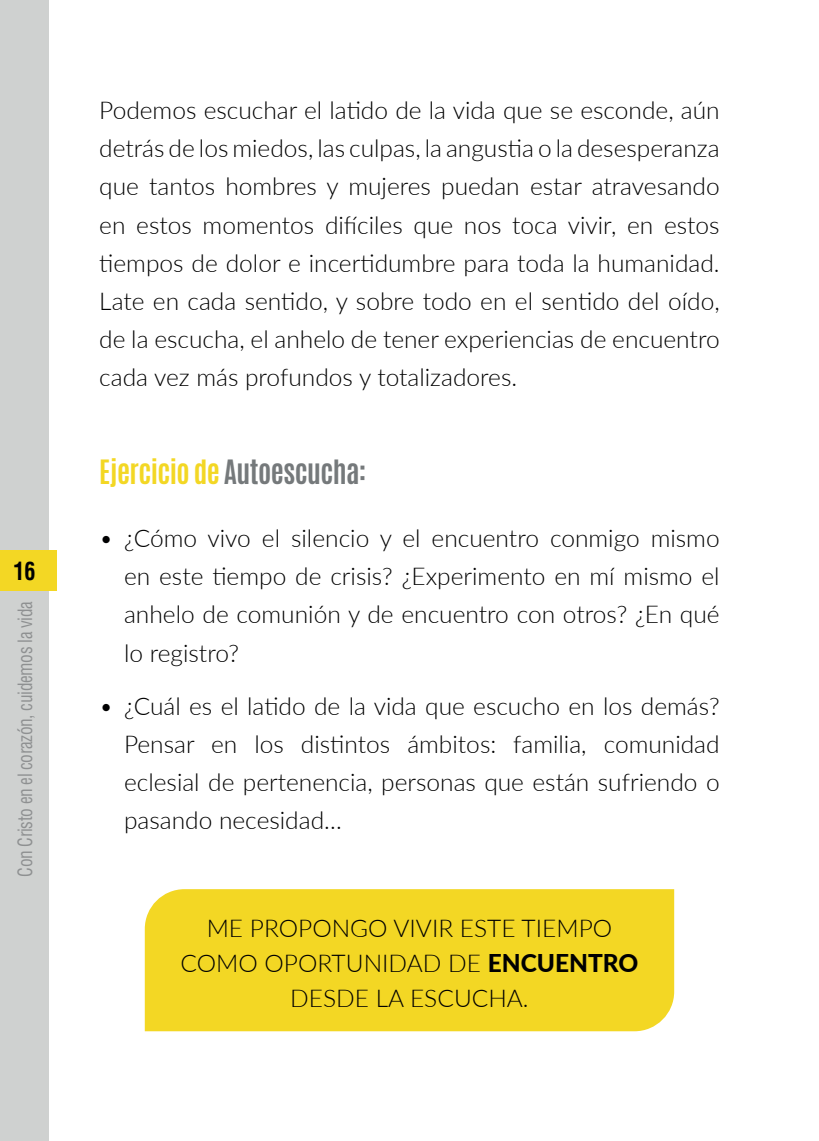
<style>
.page{position:relative;width:819px;height:1141px;background:#fff}
.page>*{position:absolute;margin:0;border:0;box-sizing:border-box;transform-origin:0 0}
.t1{font:700 28px "Antonio";letter-spacing:-.02em;color:#75797b}
.t2{font:300 24.5px/38.1px "Lato";color:#000001;text-align:justify}
.t3{font:700 condensed 24.5px "Helvetica CE";color:#000001;scale:.9 1}
.t4{font:condensed 19.25px "Helvetica CE";letter-spacing:-.02em;color:#8e9091;scale:.9 1}
.s1{color:#f3d724}
.s2{font-weight:800}
</style>
<div class="page">
<div style="left:0;top:0;width:49px;height:1141px;background:#cfd1d0"></div>
<div style="left:0;top:550px;width:57px;height:41px;background:#f3d724"></div>
<div style="left:145px;top:889px;width:529px;height:142px;background:#f3d724"></div>
<p class="t3" style="left:13px;top:556px;width:26px">16</p>
<p class="t4" style="left:13px;top:877px;width:308px;rotate:-90deg">Con Cristo en el corazón, cuidemos la vida</p>
<p class="t2" style="left:99px;top:90px;width:622px">Podemos escuchar el latido de la vida que se esconde, aún detrás de los miedos, las culpas, la angustia o la desesperanza que tantos hombres y mujeres puedan estar atravesando en estos momentos difíciles que nos toca vivir, en estos tiempos de dolor e incertidumbre para toda la humanidad.<br>Late en cada sentido, y sobre todo en el sentido del oído, de la escucha, el anhelo de tener experiencias de encuentro cada vez más profundos y totalizadores.</p>
<p class="t1" style="left:99px;top:451px;width:269px"><span class="s1">Ejercicio de</span> Autoescucha:</p>
<p class="t2" style="left:124px;top:518px;width:597px;text-indent:-25px">• ¿Cómo vivo el silencio y el encuentro conmigo mismo en este tiempo de crisis? ¿Experimento en mí mismo el anhelo de comunión y de encuentro con otros? ¿En qué lo registro?</p>
<p class="t2" style="left:124px;top:686px;width:597px;text-indent:-25px">• ¿Cuál es el latido de la vida que escucho en los demás?<br>Pensar en los distintos ámbitos: familia, comunidad eclesial de pertenencia, personas que están sufriendo o pasando necesidad…</p>
<p class="t2" style="left:180px;top:910px;width:459px;line-height:35px;text-align:center">ME PROPONGO VIVIR ESTE TIEMPO<br>COMO OPORTUNIDAD DE <span class="s2">ENCUENTRO<br></span>DESDE LA ESCUCHA.</p>
</div>
